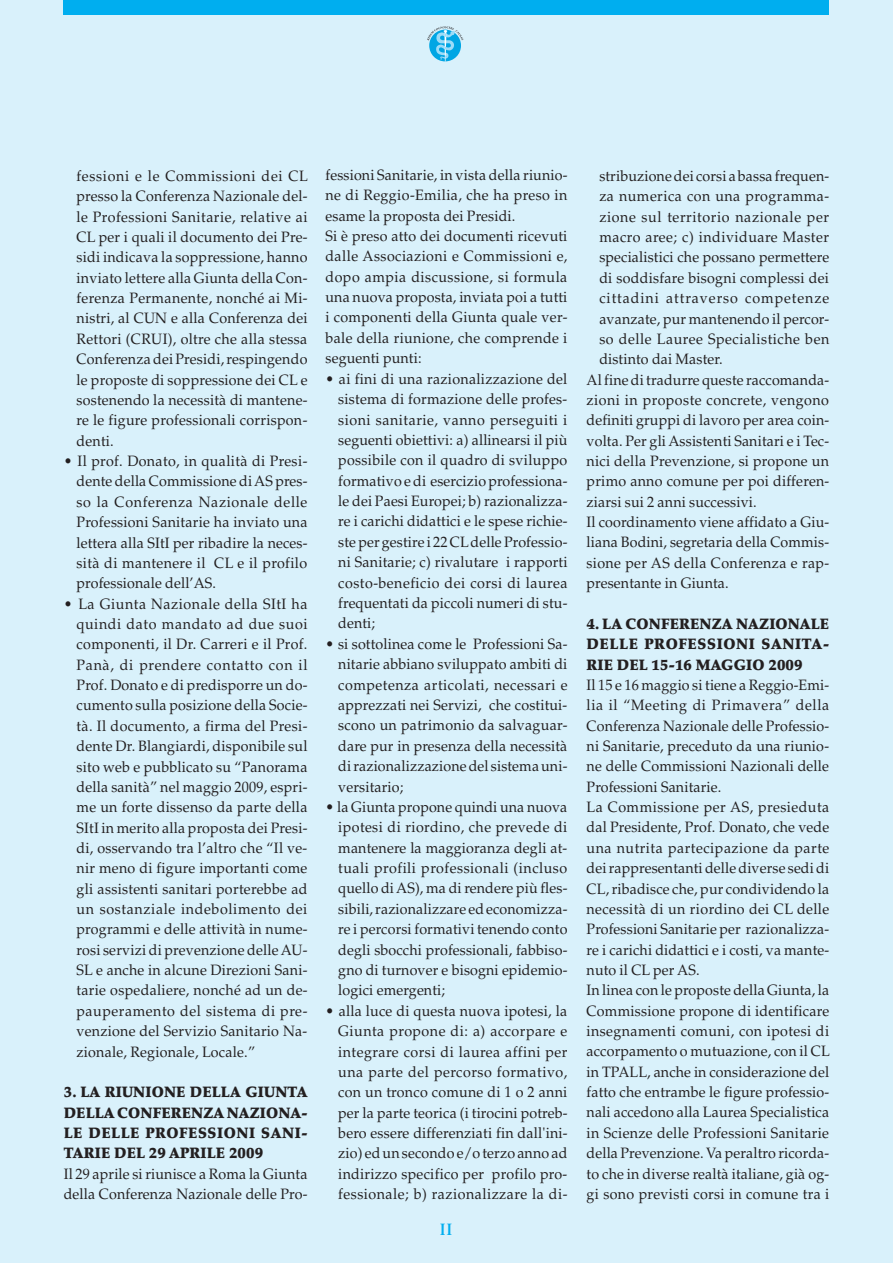
<style>
.page{position:relative;width:893px;height:1263px;background:#d9f1fb}
.page>*{position:absolute;margin:0;border:0;box-sizing:border-box;transform-origin:0 0}
.t1{font:700 16.5px "Palatino";color:#00aeef;scale:.88 1}
.t2{font:15px/20.4px "Palatino LT Std";letter-spacing:.01em;color:#231f20;text-align:justify;scale:.95 1}
.t3{font:900 15px/20.4px "Palatino LT Std";letter-spacing:.01em;color:#231f20;text-align:justify;scale:.95 1}
.t4{font:15px "Palatino LT Std";letter-spacing:.035em;color:#231f20;scale:.95 1}
.t5{font:15px "Palatino LT Std";letter-spacing:.045em;color:#231f20;scale:.95 1}
.t6{font:15px "Palatino LT Std";letter-spacing:.065em;color:#231f20;scale:.95 1}
</style>
<div class="page">
<svg style="left:427px;top:26px;width:36px;height:35px"></svg>
<div style="left:63px;top:0;width:766px;height:15px;background:#00aeef"></div>
<p class="t2" style="left:77px;top:166px;width:245px">fessioni e le Commissioni dei CL presso la Conferenza Nazionale del&shy;le Professioni Sanitarie, relative ai CL per i quali il documento dei Pre&shy;sidi indicava la soppressione, hanno inviato lettere alla Giunta della Con&shy;ferenza Permanente, nonché ai Mi&shy;nistri, al CUN e alla Conferenza dei Rettori (CRUI), oltre che alla stessa Conferenza dei Presidi, respingendo le proposte di soppressione dei CL e sostenendo la necessità di mantene&shy;re le figure professionali corrispon&shy;denti.</p>
<p class="t2" style="left:77px;top:451px;width:245px;text-indent:-13px">• Il prof. Donato, in qualità di Presi&shy;dente della Commissione di AS pres&shy;so la Conferenza Nazionale delle Professioni Sanitarie ha inviato una lettera alla SItI per ribadire la neces&shy;sità di mantenere il CL e il profilo professionale dell’AS.</p>
<p class="t2" style="left:77px;top:594px;width:245px;text-indent:-13px">• La Giunta Nazionale della SItI ha quindi dato mandato ad due suoi componenti, il Dr. Carreri e il Prof.<br>Panà, di prendere contatto con il Prof. Donato e di predisporre un do&shy;cumento sulla posizione della Socie&shy;tà. Il documento, a firma del Presi&shy;dente Dr. Blangiardi, disponibile sul sito web e pubblicato su “Panorama della sanità” nel maggio 2009, espri&shy;me un forte dissenso da parte della SItI in merito alla proposta dei Presi&shy;di, osservando tra l’altro che “Il ve&shy;nir meno di figure importanti come gli assistenti sanitari porterebbe ad un sostanziale indebolimento dei programmi e delle attività in nume&shy;rosi servizi di prevenzione delle AU-SL e anche in alcune Direzioni Sani&shy;tarie ospedaliere, nonché ad un de&shy;pauperamento del sistema di pre&shy;venzione del Servizio Sanitario Na&shy;zionale, Regionale, Locale.”</p>
<p class="t3" style="left:64px;top:1082px;width:258px">3. LA RIUNIONE DELLA GIUNTA DELLA CONFERENZA NAZIONA-LE DELLE PROFESSIONI SANI-TARIE DEL 29 APRILE 2009</p>
<p class="t2" style="left:64px;top:1163px;width:258px">Il 29 aprile si riunisce a Roma la Giunta della Conferenza Nazionale delle Pro-</p>
<p class="t2" style="left:325px;top:165px;width:256px;text-align:left">fessioni Sanitarie, in vista della riunio&shy;ne di Reggio-Emilia, che ha preso in esame la proposta dei Presidi.<br>Si è preso atto dei documenti ricevuti dalle Associazioni e Commissioni e, dopo ampia discussione, si formula una nuova proposta, inviata poi a tutti i componenti della Giunta quale ver&shy;bale della riunione, che comprende i seguenti punti:</p>
<p class="t2" style="left:338px;top:369px;width:243px;text-indent:-13px">• ai fini di una razionalizzazione del sistema di formazione delle profes&shy;sioni sanitarie, vanno perseguiti i seguenti obiettivi: a) allinearsi il più possibile con il quadro di sviluppo formativo e di esercizio professiona&shy;le dei Paesi Europei; b) razionalizza&shy;re i carichi didattici e le spese richie&shy;ste per gestire i 22 CL delle Professio&shy;ni Sanitarie; c) rivalutare i rapporti costo-beneficio dei corsi di laurea frequentati da piccoli numeri di stu&shy;denti;</p>
<p class="t2" style="left:338px;top:634px;width:243px;text-indent:-13px">• si sottolinea come le Professioni Sa&shy;nitarie abbiano sviluppato ambiti di competenza articolati, necessari e apprezzati nei Servizi, che costitui&shy;scono un patrimonio da salvaguar&shy;dare pur in presenza della necessità di razionalizzazione del sistema uni&shy;versitario;</p>
<p class="t2" style="left:338px;top:797px;width:243px;text-indent:-13px">• la Giunta propone quindi una nuova ipotesi di riordino, che prevede di mantenere la maggioranza degli at&shy;tuali profili professionali (incluso quello di AS), ma di rendere più fles&shy;sibili, razionalizzare ed economizza&shy;re i percorsi formativi tenendo conto degli sbocchi professionali, fabbiso&shy;gno di turnover e bisogni epidemio&shy;logici emergenti;</p>
<p class="t2" style="left:338px;top:1001px;width:243px;text-indent:-13px">• alla luce di questa nuova ipotesi, la Giunta propone di: a) accorpare e integrare corsi di laurea affini per una parte del percorso formativo, con un tronco comune di 1 o 2 anni per la parte teorica (i tirocini potreb&shy;bero essere differenziati fin dall'ini&shy;zio) ed un secondo e/o terzo anno ad indirizzo specifico per profilo pro&shy;fessionale; b) razionalizzare la di-</p>
<p class="t1" style="left:440px;top:1215px;width:16px">II</p>
<p class="t2" style="left:599px;top:166px;width:243px">stribuzione dei corsi a bassa frequen-</p>
<p class="t4" style="left:599px;top:187px;width:243px">za numerica con una programma-</p>
<p class="t5" style="left:599px;top:208px;width:243px">zione sul territorio nazionale per</p>
<p class="t4" style="left:599px;top:228px;width:243px">macro aree; c) individuare Master</p>
<p class="t2" style="left:599px;top:247px;width:243px">specialistici che possano permettere</p>
<p class="t2" style="left:599px;top:268px;width:243px">di soddisfare bisogni complessi dei</p>
<p class="t6" style="left:599px;top:289px;width:244px">cittadini attraverso competenze</p>
<p class="t2" style="left:599px;top:308px;width:243px">avanzate, pur mantenendo il percor-</p>
<p class="t4" style="left:599px;top:330px;width:244px">so delle Lauree Specialistiche ben</p>
<p class="t2" style="left:599px;top:349px;width:131px">distinto dai Master.</p>
<p class="t2" style="left:587px;top:370px;width:257px">Al fine di tradurre queste raccomanda-</p>
<p class="t4" style="left:587px;top:391px;width:257px">zioni in proposte concrete, vengono</p>
<p class="t2" style="left:587px;top:410px;width:257px">definiti gruppi di lavoro per area coin-</p>
<p class="t2" style="left:587px;top:431px;width:257px">volta. Per gli Assistenti Sanitari e i Tec-</p>
<p class="t2" style="left:587px;top:451px;width:257px">nici della Prevenzione, si propone un</p>
<p class="t2" style="left:587px;top:471px;width:257px">primo anno comune per poi differen-</p>
<p class="t2" style="left:587px;top:492px;width:181px">ziarsi sui 2 anni successivi.</p>
<p class="t2" style="left:587px;top:512px;width:257px">Il coordinamento viene affidato a Giu-</p>
<p class="t2" style="left:587px;top:532px;width:257px">liana Bodini, segretaria della Commis-</p>
<p class="t2" style="left:587px;top:553px;width:257px">sione per AS della Conferenza e rap-</p>
<p class="t2" style="left:587px;top:573px;width:151px">presentante in Giunta.</p>
<p class="t3" style="left:587px;top:614px;width:257px">4. LA CONFERENZA NAZIONALE DELLE PROFESSIONI SANITA-RIE DEL 15-16 MAGGIO 2009</p>
<p class="t2" style="left:587px;top:675px;width:257px;text-align:left">Il 15 e 16 maggio si tiene a Reggio-Emi&shy;lia il “Meeting di Primavera” della Conferenza Nazionale delle Professio&shy;ni Sanitarie, preceduto da una riunio&shy;ne delle Commissioni Nazionali delle Professioni Sanitarie.<br>La Commissione per AS, presieduta dal Presidente, Prof. Donato, che vede una nutrita partecipazione da parte dei rappresentanti delle diverse sedi di CL, ribadisce che, pur condividendo la necessità di un riordino dei CL delle Professioni Sanitarie per razionalizza&shy;re i carichi didattici e i costi, va mante&shy;nuto il CL per AS.<br>In linea con le proposte della Giunta, la Commissione propone di identificare insegnamenti comuni, con ipotesi di accorpamento o mutuazione, con il CL in TPALL, anche in considerazione del fatto che entrambe le figure professio&shy;nali accedono alla Laurea Specialistica in Scienze delle Professioni Sanitarie della Prevenzione. Va peraltro ricorda&shy;to che in diverse realtà italiane, già og&shy;gi sono previsti corsi in comune tra i</p>
</div>
